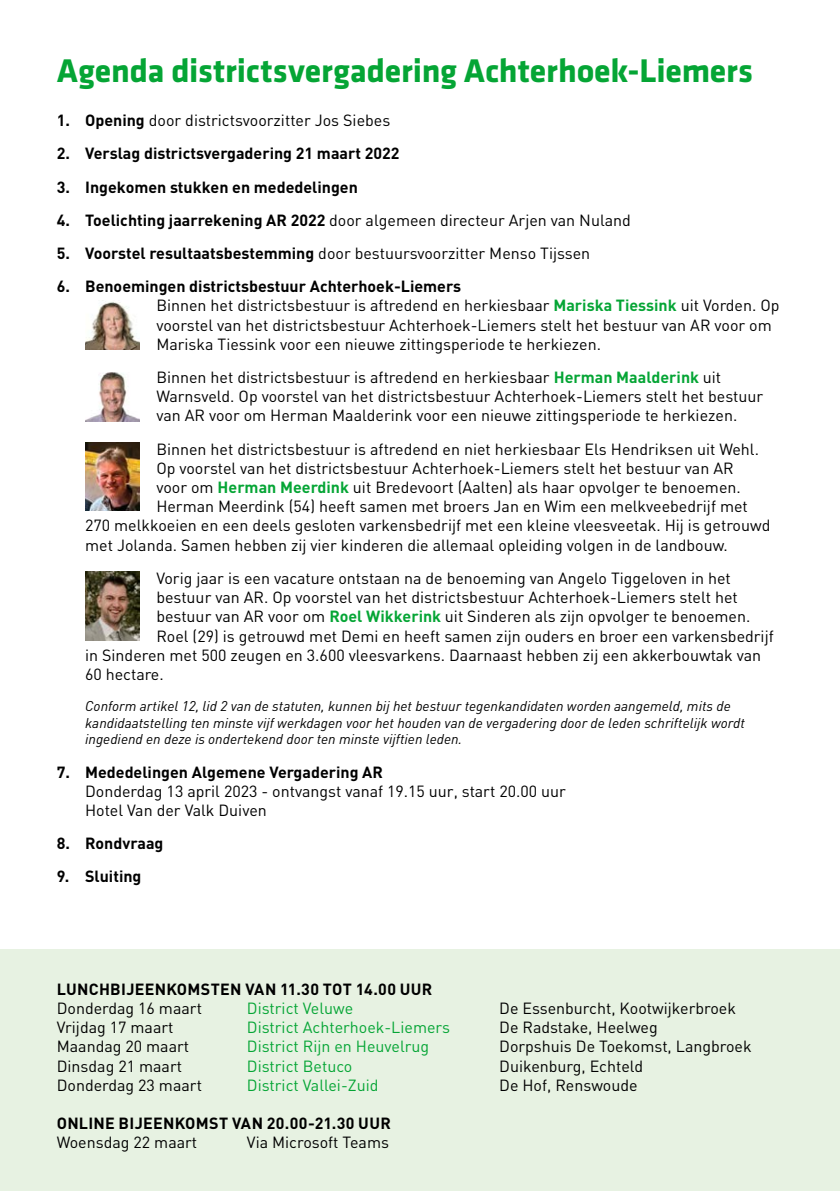
<style>
.page{position:relative;width:840px;height:1191px;background:#fff}
.page>*{position:absolute;margin:0;border:0;box-sizing:border-box;transform-origin:0 0}
.t1{font:700 34px "Klavika";letter-spacing:-.005em;color:#05a535}
.t2{font:16px/19.2px "DIN";color:#000}
.t3{font:700 16px "DIN";color:#000}
.t4{font:16px "DIN";color:#05a535}
.t5{font:italic 14px/16.8px "DIN";color:#000}
.s1{font-weight:700}
.s2{font-weight:700;color:#05a535}
</style>
<div class="page">
<div style="left:0;top:950px;width:839px;height:241px;background:#e7f2e2"></div>
<img style="left:85px;top:301px;width:54px;height:49px">
<img style="left:85px;top:571px;width:54px;height:69px">
<img style="left:85px;top:442px;width:54px;height:69px">
<img style="left:85px;top:372px;width:54px;height:49px">
<h1 class="t1" style="left:57px;top:52px;width:697px">Agenda districtsvergadering Achterhoek-Liemers</h1>
<p class="t2" style="left:57px;top:110px;width:335px"><span class="s1">1. Opening</span> door districtsvoorzitter Jos Siebes</p>
<p class="t3" style="left:57px;top:143px;width:344px">2. Verslag districtsvergadering 21 maart 2022</p>
<p class="t3" style="left:57px;top:176px;width:302px">3. Ingekomen stukken en mededelingen</p>
<p class="t2" style="left:57px;top:210px;width:575px"><span class="s1">4. Toelichting jaarrekening AR 2022</span> door algemeen directeur Arjen van Nuland</p>
<p class="t2" style="left:57px;top:243px;width:534px"><span class="s1">5. Voorstel resultaatsbestemming</span> door bestuursvoorzitter Menso Tijssen</p>
<p class="t2" style="left:156px;top:276px;width:624px;text-indent:-99px"><span class="s1">6. Benoemingen districtsbestuur Achterhoek-Liemers<br></span>Binnen het districtsbestuur is aftredend en herkiesbaar <span class="s2">Mariska Tiessink</span> uit Vorden. Op voorstel van het districtsbestuur Achterhoek-Liemers stelt het bestuur van AR voor om Mariska Tiessink voor een nieuwe zittingsperiode te herkiezen.</p>
<p class="t2" style="left:156px;top:367px;width:608px">Binnen het districtsbestuur is aftredend en herkiesbaar <span class="s2">Herman Maalderink</span> uit<br>Warnsveld. Op voorstel van het districtsbestuur Achterhoek-Liemers stelt het bestuur van AR voor om Herman Maalderink voor een nieuwe zittingsperiode te herkiezen.</p>
<p class="t2" style="left:156px;top:439px;width:603px">Binnen het districtsbestuur is aftredend en niet herkiesbaar Els Hendriksen uit Wehl.</p>
<p class="t2" style="left:156px;top:458px;width:578px">Op voorstel van het districtsbestuur Achterhoek-Liemers stelt het bestuur van AR</p>
<p class="t2" style="left:156px;top:477px;width:585px">voor om <span class="s2">Herman Meerdink</span> uit Bredevoort (Aalten) als haar opvolger te benoemen.</p>
<p class="t2" style="left:156px;top:496px;width:592px">Herman Meerdink (54) heeft samen met broers Jan en Wim een melkveebedrijf met</p>
<p class="t2" style="left:85px;top:516px;width:686px">270 melkkoeien en een deels gesloten varkensbedrijf met een kleine vleesveetak. Hij is getrouwd</p>
<p class="t2" style="left:85px;top:535px;width:643px">met Jolanda. Samen hebben zij vier kinderen die allemaal opleiding volgen in de landbouw.</p>
<p class="t2" style="left:156px;top:568px;width:575px">Vorig jaar is een vacature ontstaan na de benoeming van Angelo Tiggeloven in het</p>
<p class="t2" style="left:156px;top:587px;width:582px">bestuur van AR. Op voorstel van het districtsbestuur Achterhoek-Liemers stelt het</p>
<p class="t2" style="left:156px;top:606px;width:595px">bestuur van AR voor om <span class="s2">Roel Wikkerink</span> uit Sinderen als zijn opvolger te benoemen.</p>
<p class="t2" style="left:156px;top:626px;width:618px">Roel (29) is getrouwd met Demi en heeft samen zijn ouders en broer een varkensbedrijf</p>
<p class="t2" style="left:85px;top:645px;width:677px">in Sinderen met 500 zeugen en 3.600 vleesvarkens. Daarnaast hebben zij een akkerbouwtak van</p>
<p class="t2" style="left:85px;top:664px;width:80px">60 hectare.</p>
<p class="t5" style="left:85px;top:697px;width:661px">Conform artikel 12, lid 2 van de statuten, kunnen bij het bestuur tegenkandidaten worden aangemeld, mits de kandidaatstelling ten minste vijf werkdagen voor het houden van de vergadering door de leden schriftelijk wordt ingediend en deze is ondertekend door ten minste vijftien leden.</p>
<p class="t3" style="left:57px;top:761px;width:327px">7. Mededelingen Algemene Vergadering AR</p>
<p class="t2" style="left:85px;top:781px;width:482px">Donderdag 13 april 2023 - ontvangst vanaf 19.15 uur, start 20.00 uur<br>Hotel Van der Valk Duiven</p>
<p class="t3" style="left:57px;top:833px;width:108px">8. Rondvraag</p>
<p class="t3" style="left:57px;top:866px;width:86px">9. Sluiting</p>
<p class="t3" style="left:57px;top:978px;width:377px">LUNCHBIJEENKOMSTEN VAN 11.30 TOT 14.00 UUR</p>
<p class="t2" style="left:57px;top:998px;width:147px">Donderdag 16 maart</p>
<p class="t4" style="left:247px;top:998px;width:108px">District Veluwe</p>
<p class="t2" style="left:499px;top:998px;width:238px">De Essenburcht, Kootwijkerbroek</p>
<p class="t2" style="left:57px;top:1017px;width:118px">Vrijdag 17 maart</p>
<p class="t4" style="left:247px;top:1017px;width:204px">District Achterhoek-Liemers</p>
<p class="t2" style="left:499px;top:1017px;width:160px">De Radstake, Heelweg</p>
<p class="t2" style="left:57px;top:1036px;width:134px">Maandag 20 maart</p>
<p class="t4" style="left:247px;top:1036px;width:184px">District Rijn en Heuvelrug</p>
<p class="t2" style="left:499px;top:1036px;width:254px">Dorpshuis De Toekomst, Langbroek</p>
<p class="t2" style="left:57px;top:1056px;width:127px">Dinsdag 21 maart</p>
<p class="t4" style="left:247px;top:1055px;width:107px">District Betuco</p>
<p class="t2" style="left:499px;top:1056px;width:145px">Duikenburg, Echteld</p>
<p class="t2" style="left:57px;top:1075px;width:147px">Donderdag 23 maart</p>
<p class="t4" style="left:247px;top:1075px;width:133px">District Vallei-Zuid</p>
<p class="t2" style="left:499px;top:1075px;width:140px">De Hof, Renswoude</p>
<p class="t3" style="left:57px;top:1113px;width:335px">ONLINE BIJEENKOMST VAN 20.00-21.30 UUR</p>
<p class="t2" style="left:57px;top:1132px;width:142px">Woensdag 22 maart</p>
<p class="t2" style="left:247px;top:1132px;width:143px">Via Microsoft Teams</p>
</div>
